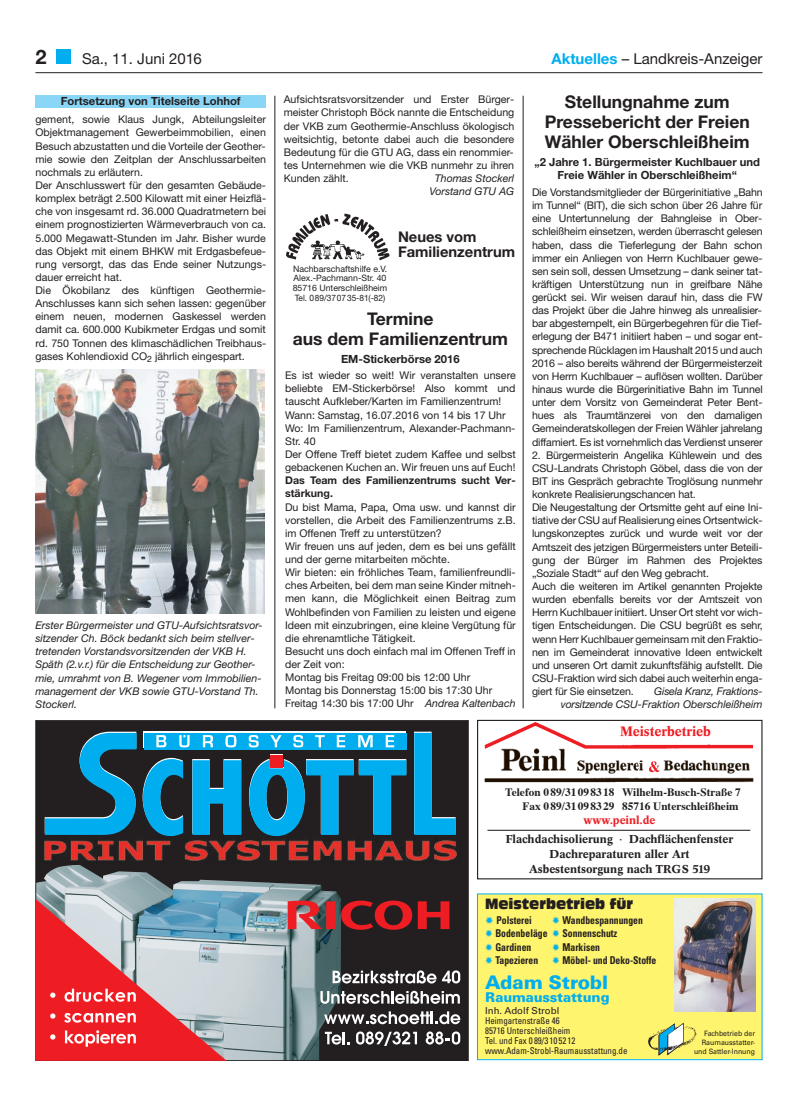
<style>
.page{position:relative;width:798px;height:1117px;background:#fff}
.page>*{position:absolute;margin:0;border:0;box-sizing:border-box;transform-origin:0 0}
.t1{font:700 20px "Helvetica Neue";color:#231f20}
.t2{font:900 19.25px "Univers BQ";letter-spacing:-.005em;color:#00aeef}
.t3{font:700 17.5px/20px "Helvetica Neue";color:#231f20;text-align:center}
.t4{font:15px "Helvetica Neue";color:#231f20}
.t5{font:700 14.75px/14.9px "Helvetica Neue";color:#231f20}
.t6{font:14.5px "Antique Olive Compact";color:#231f20;scale:.9 1}
.t7{font:900 13.75px "Univers BQ";letter-spacing:-.01em;color:#00aeef}
.t8{font:500 13.38px "Concorde BQ";color:#ee1d23}
.t9{font:700 11.25px/13.8px "Helvetica Neue";color:#231f20;text-align:center}
.t10{font:500 11.25px/14.6px "Concorde BQ";color:#231f20;text-align:center}
.t11{font:700 11.25px/13.9px "Times";color:#231f20;text-align:right}
.t12{font:500 11.25px "Concorde BQ";color:#ee1d23}
.t13{font:700 condensed 10.75px/13.6px "Univers";color:#231f20;scale:.9 1}
.t14{font:10.62px/13.1px "Helvetica Neue";color:#231f20}
.t15{font:italic 10.62px/13.1px "Helvetica Neue";color:#231f20}
.t16{font:700 10.62px/13.1px "Helvetica Neue";color:#231f20}
.t17{font:9.62px "Univers";color:#231f20}
.t18{font:condensed 9.38px/10px "Univers";color:#231f20;scale:.95 1}
.t19{font:8.75px/9.9px "Helvetica Neue";color:#231f20;text-align:justify}
.t20{font:7.38px/9px "Univers";color:#231f20;text-align:right;scale:.95 1}
.s1{font-weight:700;color:#00aeef}
.s2{font-style:italic}
.s3{color:#00aeef}
</style>
<div class="page">
<div style="left:57px;top:50px;width:14px;height:14px;background:#00aeef"></div>
<hr style="left:274px;top:96px;width:1px;height:612px;background:#231f20">
<hr style="left:522px;top:96px;width:1px;height:612px;background:#231f20">
<hr style="left:35px;top:72px;width:727px;height:1px;background:#231f20">
<svg style="left:35px;top:720px;width:433px;height:339px"></svg>
<svg style="left:36px;top:898px;width:191px;height:161px"></svg>
<svg style="left:332px;top:970px;width:104px;height:13px"></svg>
<svg style="left:442px;top:970px;width:18px;height:13px"></svg>
<svg style="left:320px;top:990px;width:139px;height:13px"></svg>
<svg style="left:324px;top:1011px;width:136px;height:12px"></svg>
<svg style="left:325px;top:1031px;width:24px;height:13px"></svg>
<svg style="left:356px;top:1031px;width:61px;height:14px"></svg>
<svg style="left:425px;top:1031px;width:35px;height:13px"></svg>
<svg style="left:270px;top:754px;width:12px;height:4px"></svg>
<div style="left:143px;top:731px;width:263px;height:17px;background:#fff"></div>
<div style="left:271px;top:755px;width:12px;height:12px;background:#ee1d23"></div>
<svg style="left:45px;top:731px;width:91px;height:103px"></svg>
<svg style="left:142px;top:757px;width:41px;height:78px"></svg>
<svg style="left:192px;top:758px;width:49px;height:76px"></svg>
<svg style="left:414px;top:731px;width:41px;height:103px"></svg>
<div style="left:143px;top:732px;width:263px;height:17px;background:#00aeef"></div>
<svg style="left:156px;top:735px;width:10px;height:12px"></svg>
<svg style="left:179px;top:735px;width:215px;height:12px"></svg>
<svg style="left:249px;top:758px;width:157px;height:77px"></svg>
<img style="left:39px;top:837px;width:423px;height:27px">
<img style="left:35px;top:369px;width:229px;height:244px">
<img style="left:484px;top:777px;width:270px;height:6px">
<img style="left:483px;top:719px;width:272px;height:55px">
<hr style="left:487px;top:829px;width:263px;height:1px;background:#231f20">
<div style="left:477px;top:894px;width:284px;height:164px;background:#fff46d"></div>
<img style="left:674px;top:898px;width:81px;height:113px">
<img style="left:648px;top:1026px;width:48px;height:23px">
<svg style="left:658px;top:1023px;width:25px;height:32px"></svg>
<img style="left:286px;top:213px;width:104px;height:48px">
<div style="left:35px;top:96px;width:231px;height:12px;background:#89d6f7"></div>
<h1 class="t1" style="left:35px;top:44px;width:13px">2</h1>
<h3 class="t4" style="left:82px;top:50px;width:121px">Sa., 11. Juni 2016</h3>
<h3 class="t4" style="left:551px;top:50px;width:212px"><span class="s1">Aktuelles</span> – Landkreis-Anzeiger</h3>
<p class="t9" style="left:61px;top:94px;width:181px">Fortsetzung von Titelseite Lohhof</p>
<p class="t14" style="left:35px;top:113px;width:232px">gement, sowie Klaus Jungk, Abteilungsleiter Objektmanagement Gewerbeimmobilien, einen Besuch abzustatten und die Vorteile der Geother&shy;mie sowie den Zeitplan der Anschlussarbeiten nochmals zu erläutern.<br>Der Anschlusswert für den gesamten Gebäude&shy;komplex beträgt 2.500 Kilowatt mit einer Heizflä&shy;che von insgesamt rd. 36.000 Quadratmetern bei einem prognostizierten Wärmeverbrauch von ca.<br>5.000 Megawatt-Stunden im Jahr. Bisher wurde das Objekt mit einem BHKW mit Erdgasbefeue&shy;rung versorgt, das das Ende seiner Nutzungs&shy;dauer erreicht hat.<br>Die Ökobilanz des künftigen Geothermie-Anschlusses kann sich sehen lassen: gegenüber einem neuen, modernen Gaskessel werden damit ca. 600.000 Kubikmeter Erdgas und somit rd. 750 Tonnen des klimaschädlichen Treibhaus&shy;gases Kohlendioxid CO<sub>2</sub> jährlich eingespart.</p>
<p class="t15" style="left:35px;top:618px;width:229px">Erster Bürgermeister und GTU-Aufsichtsratsvor&shy;sitzender Ch. Böck bedankt sich beim stellver&shy;tretenden Vorstandsvorsitzenden der VKB H.<br>Späth (2.v.r.) für die Entscheidung zur Geother&shy;mie, umrahmt von B. Wegener vom Immobilien&shy;management der VKB sowie GTU-Vorstand Th.<br>Stockerl.</p>
<p class="t14" style="left:283px;top:93px;width:232px;text-align:justify">Aufsichtsratsvorsitzender und Erster Bürger&shy;meister Christoph Böck nannte die Entscheidung der VKB zum Geothermie-Anschluss ökologisch weitsichtig, betonte dabei auch die besondere Bedeutung für die GTU AG, dass ein renommier&shy;tes Unternehmen wie die VKB nunmehr zu ihren Kunden zählt.</p>
<p class="t15" style="left:429px;top:171px;width:86px;text-align:center">Thomas Stockerl<br>Vorstand GTU AG</p>
<p class="t19" style="left:292px;top:263px;width:96px">Nachbarschaftshilfe e.V.<br>Alex.-Pachmann-Str. 40<br>85716 Unterschleißheim Tel. 0 89/37 07 35-81(-82)</p>
<h3 class="t5" style="left:398px;top:229px;width:119px">Neues vom<br>Familienzentrum</h3>
<h3 class="t3" style="left:293px;top:308px;width:217px">Termine<br>aus dem Familienzentrum</h3>
<p class="t9" style="left:341px;top:351px;width:120px">EM-Stickerbörse 2016</p>
<p class="t14" style="left:285px;top:368px;width:232px">Es ist wieder so weit! Wir veranstalten unsere beliebte EM-Stickerbörse! Also kommt und tauscht Aufkleber/Karten im Familienzentrum!<br>Wann: Samstag, 16.07.2016 von 14 bis 17 Uhr Wo: Im Familienzentrum, Alexander-Pachmann-Str. 40<br>Der Offene Treff bietet zudem Kaffee und selbst gebackenen Kuchen an. Wir freuen uns auf Euch!</p>
<p class="t16" style="left:285px;top:473px;width:232px">Das Team des Familienzentrums sucht Ver&shy;stärkung.</p>
<p class="t14" style="left:285px;top:500px;width:232px">Du bist Mama, Papa, Oma usw. und kannst dir vorstellen, die Arbeit des Familienzentrums z.B. im Offenen Treff zu unterstützen?<br>Wir freuen uns auf jeden, dem es bei uns gefällt und der gerne mitarbeiten möchte.<br>Wir bieten: ein fröhliches Team, familienfreundli&shy;ches Arbeiten, bei dem man seine Kinder mitneh&shy;men kann, die Möglichkeit einen Beitrag zum Wohlbefinden von Familien zu leisten und eigene Ideen mit einzubringen, eine kleine Vergütung für die ehrenamtliche Tätigkeit.<br>Besucht uns doch einfach mal im Offenen Treff in der Zeit von:<br>Montag bis Freitag 09:00 bis 12:00 Uhr<br>Montag bis Donnerstag 15:00 bis 17:30 Uhr Freitag 14:30 bis 17:00 Uhr <span class="s2">Andrea Kaltenbach</span></p>
<h3 class="t3" style="left:544px;top:92px;width:206px">Stellungnahme zum<br>Pressebericht der Freien<br>Wähler Oberschleißheim</h3>
<p class="t9" style="left:534px;top:154px;width:227px">„2 Jahre 1. Bürgermeister Kuchlbauer und<br>Freie Wähler in Oberschleißheim“</p>
<p class="t14" style="left:531px;top:185px;width:232px;text-align:justify">Die Vorstandsmitglieder der Bürgerinitiative „Bahn im Tunnel“ (BIT), die sich schon über 26 Jahre für eine Untertunnelung der Bahngleise in Ober&shy;schleißheim einsetzen, werden überrascht gelesen haben, dass die Tieferlegung der Bahn schon immer ein Anliegen von Herrn Kuchlbauer gewe&shy;sen sein soll, dessen Umsetzung – dank seiner tat&shy;kräftigen Unterstützung nun in greifbare Nähe gerückt sei. Wir weisen darauf hin, dass die FW das Projekt über die Jahre hinweg als unrealisier&shy;bar abgestempelt, ein Bürgerbegehren für die Tief&shy;erlegung der B471 initiiert haben – und sogar ent&shy;sprechende Rücklagen im Haushalt 2015 und auch 2016 – also bereits während der Bürgermeisterzeit von Herrn Kuchlbauer – auflösen wollten. Darüber hinaus wurde die Bürgerinitiative Bahn im Tunnel unter dem Vorsitz von Gemeinderat Peter Bent&shy;hues als Traumtänzerei von den damaligen Gemeinderatskollegen der Freien Wähler jahrelang diffamiert. Es ist vornehmlich das Verdienst unserer</p>
<p class="t14" style="left:531px;top:448px;width:232px">2. Bürgermeisterin Angelika Kühlewein und des CSU-Landrats Christoph Göbel, dass die von der BIT ins Gespräch gebrachte Troglösung nunmehr konkrete Realisierungschancen hat.<br>Die Neugestaltung der Ortsmitte geht auf eine Ini&shy;tiative der CSU auf Realisierung eines Ortsentwick&shy;lungskonzeptes zurück und wurde weit vor der Amtszeit des jetzigen Bürgermeisters unter Beteili&shy;gung der Bürger im Rahmen des Projektes „Soziale Stadt“ auf den Weg gebracht.<br>Auch die weiteren im Artikel genannten Projekte wurden ebenfalls bereits vor der Amtszeit von Herrn Kuchlbauer initiiert. Unser Ort steht vor wich&shy;tigen Entscheidungen. Die CSU begrüßt es sehr, wenn Herr Kuchlbauer gemeinsam mit den Fraktio&shy;nen im Gemeinderat innovative Ideen entwickelt und unseren Ort damit zukunftsfähig aufstellt. Die CSU-Fraktion wird sich dabei auch weiterhin enga&shy;giert für Sie einsetzen.</p>
<p class="t15" style="left:560px;top:684px;width:203px;text-align:right">Gisela Kranz, Fraktions-<br>vorsitzende CSU-Fraktion Oberschleißheim</p>
<p class="t8" style="left:619px;top:725px;width:92px">Meisterbetrieb</p>
<p class="t11" style="left:505px;top:784px;width:111px">Telefon 0 89/31 09 83 18<br>Fax 0 89/31 09 83 29</p>
<p class="t11" style="left:622px;top:784px;width:120px;text-align:left">Wilhelm-Busch-Straße 7<br>85716 Unterschleißheim</p>
<p class="t12" style="left:583px;top:815px;width:73px">www.peinl.de</p>
<p class="t10" style="left:506px;top:832px;width:228px">Flachdachisolierung · Dachflächenfenster<br>Dachreparaturen aller Art<br>Asbestentsorgung nach TRGS 519</p>
<h3 class="t6" style="left:485px;top:894px;width:166px">Meisterbetrieb für</h3>
<p class="t13" style="left:552px;top:912px;width:102px"><span class="s3">✹</span> Wandbespannungen</p>
<p class="t13" style="left:485px;top:926px;width:148px"><span class="s3">✹</span> Bodenbeläge <span class="s3">✹</span> Sonnenschutz</p>
<p class="t13" style="left:552px;top:939px;width:55px"><span class="s3">✹</span> Markisen</p>
<p class="t13" style="left:552px;top:953px;width:117px"><span class="s3">✹</span> Möbel- und Deko-Stoffe</p>
<p class="t13" style="left:485px;top:912px;width:54px"><span class="s3">✹</span> Polsterei</p>
<p class="t13" style="left:485px;top:939px;width:61px"><span class="s3">✹</span> Gardinen <span class="s3">✹</span> Tapezieren</p>
<h2 class="t2" style="left:485px;top:974px;width:124px">Adam Strobl</h2>
<p class="t7" style="left:485px;top:991px;width:126px">Raumausstattung</p>
<p class="t17" style="left:485px;top:1004px;width:76px">Inh. Adolf Strobl</p>
<p class="t18" style="left:485px;top:1015px;width:151px">Heimgartenstraße 46<br>85716 Unterschleißheim<br>Tel. und Fax 0 89/3 10 52 12 www.Adam-Strobl-Raumausstattung.de</p>
<p class="t20" style="left:693px;top:1028px;width:66px">Fachbetrieb der<br>Raumausstatter&shy;und Sattler-Innung</p>
</div>
